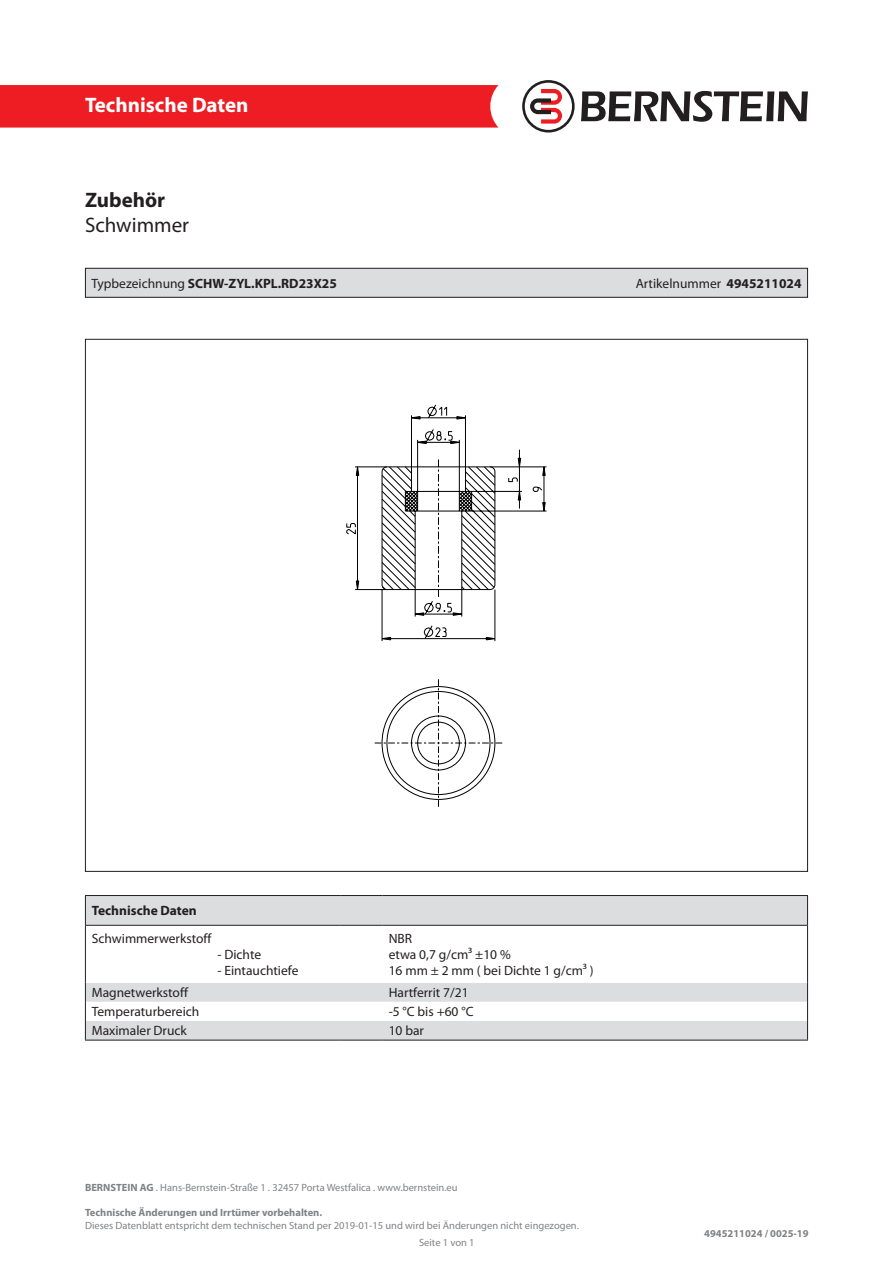
<style>
.page{position:relative;width:893px;height:1263px;background:#fff}
.page>*{position:absolute;margin:0;border:0;box-sizing:border-box;transform-origin:0 0}
.t1{font:700 21px "Myriad Pro";color:#fff}
.t2{font:21px "Myriad Pro";color:#231f20}
.t3{font:700 21px "Myriad Pro";color:#231f20}
.t4{font:13.5px/16.2px "Myriad Pro";color:#231f20}
.t5{font:700 13.5px "Myriad Pro";color:#231f20}
.t6{font:10.5px "Myriad Pro";color:#808285}
.t7{font:700 10.5px "Myriad Pro";color:#808285}
.s1{font-weight:400}
.s2{font-weight:700}
</style>
<div class="page">
<div style="left:0;top:85px;width:498px;height:43px;background:#ee1d23"></div>
<svg style="left:581px;top:91px;width:227px;height:31px"></svg>
<svg style="left:522px;top:80px;width:53px;height:53px"></svg>
<svg style="left:347px;top:404px;width:199px;height:396px"></svg>
<div style="left:85px;top:268px;width:722px;height:29px;background:#dcdddf"></div>
<div style="left:85px;top:268px;width:723px;height:30px;border:1px solid #231f20"></div>
<div style="left:86px;top:896px;width:721px;height:144px;background:#dcdddf"></div>
<svg style="left:86px;top:926px;width:721px;height:95px"></svg>
<hr style="left:85px;top:926px;width:1px;height:57px;background:#231f20">
<hr style="left:807px;top:926px;width:1px;height:57px;background:#231f20">
<hr style="left:85px;top:895px;width:255px;height:1px;background:#231f20">
<svg style="left:85px;top:896px;width:1px;height:29px"></svg>
<hr style="left:340px;top:895px;width:42px;height:1px;background:#231f20">
<hr style="left:382px;top:895px;width:426px;height:1px;background:#231f20">
<svg style="left:807px;top:896px;width:1px;height:29px"></svg>
<hr style="left:85px;top:925px;width:255px;height:1px;background:#231f20">
<hr style="left:340px;top:925px;width:42px;height:1px;background:#231f20">
<hr style="left:382px;top:925px;width:426px;height:1px;background:#231f20">
<svg style="left:85px;top:983px;width:1px;height:57px"></svg>
<svg style="left:807px;top:983px;width:1px;height:57px"></svg>
<hr style="left:85px;top:1040px;width:255px;height:1px;background:#231f20">
<hr style="left:340px;top:1040px;width:42px;height:1px;background:#231f20">
<hr style="left:382px;top:1040px;width:426px;height:1px;background:#231f20">
<h1 class="t1" style="left:85px;top:91px;width:165px">Technische Daten</h1>
<p class="t3" style="left:85px;top:186px;width:82px">Zubehör</p>
<p class="t2" style="left:85px;top:212px;width:106px">Schwimmer</p>
<p class="t5" style="left:91px;top:274px;width:247px"><span class="s1">Typbezeichnung</span> SCHW-ZYL.KPL.RD23X25</p>
<p class="t4" style="left:636px;top:275px;width:167px">Artikelnummer <span class="s2">4945211024</span></p>
<p class="t5" style="left:92px;top:902px;width:107px">Technische Daten</p>
<p class="t4" style="left:92px;top:930px;width:121px">Schwimmerwerkstoff</p>
<p class="t4" style="left:217px;top:946px;width:45px">- Dichte</p>
<p class="t4" style="left:217px;top:962px;width:83px">- Eintauchtiefe</p>
<p class="t4" style="left:389px;top:930px;width:124px">NBR<br>etwa 0,7 g/cm³ ±10 %</p>
<p class="t4" style="left:389px;top:962px;width:207px">16 mm ± 2 mm ( bei Dichte 1 g/cm³ )</p>
<p class="t4" style="left:92px;top:984px;width:98px">Magnetwerkstoff</p>
<p class="t4" style="left:389px;top:984px;width:81px">Hartferrit 7/21</p>
<p class="t4" style="left:92px;top:1004px;width:109px">Temperaturbereich</p>
<p class="t4" style="left:389px;top:1004px;width:86px">-5 °C bis +60 °C</p>
<p class="t4" style="left:92px;top:1022px;width:97px">Maximaler Druck</p>
<p class="t4" style="left:389px;top:1022px;width:37px">10 bar</p>
<p class="t6" style="left:85px;top:1181px;width:374px"><span class="s2">BERNSTEIN AG</span> . Hans-Bernstein-Straße 1 . 32457 Porta Westfalica . www.bernstein.eu</p>
<p class="t7" style="left:85px;top:1206px;width:239px">Technische Änderungen und Irrtümer vorbehalten.</p>
<p class="t6" style="left:85px;top:1219px;width:495px">Dieses Datenblatt entspricht dem technischen Stand per 2019-01-15 und wird bei Änderungen nicht eingezogen.</p>
<p class="t6" style="left:419px;top:1236px;width:57px">Seite 1 von 1</p>
<p class="t7" style="left:704px;top:1227px;width:106px">4945211024 / 0025-19</p>
</div>
